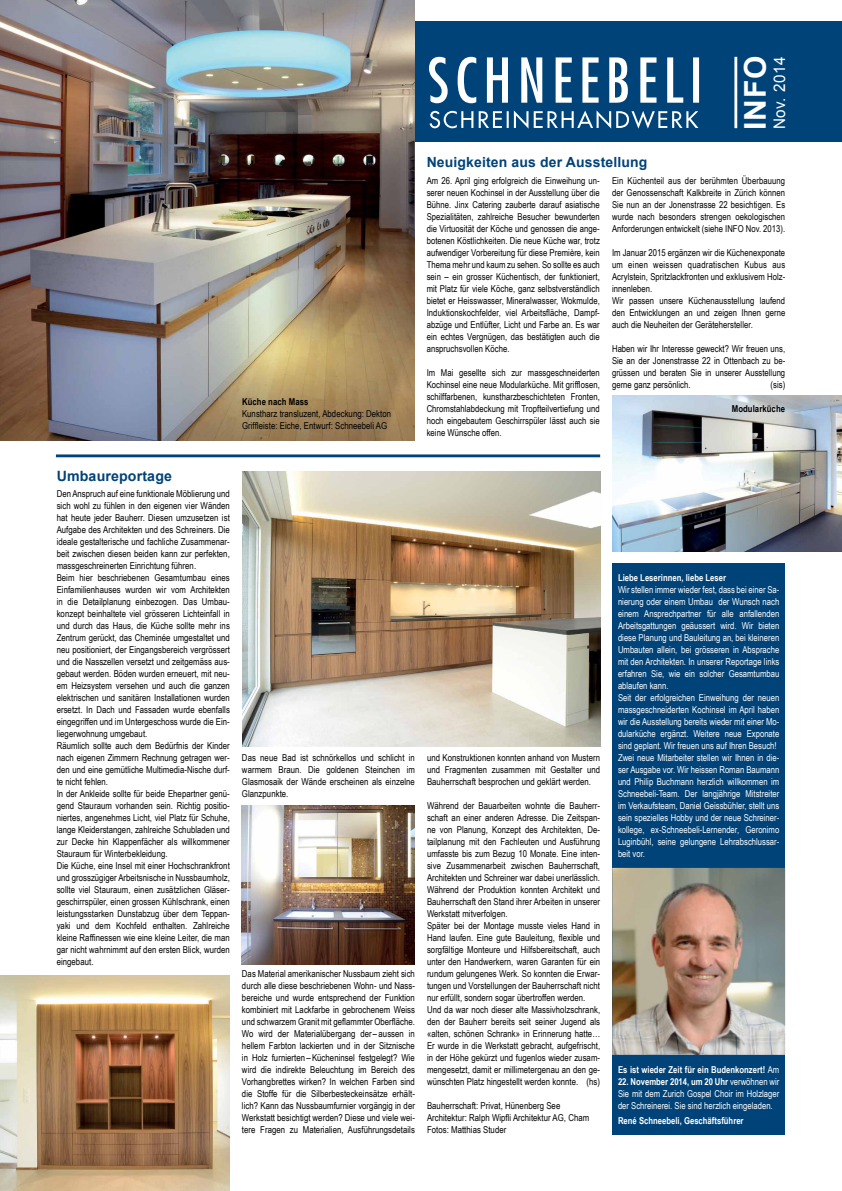
<style>
.page{position:relative;width:842px;height:1191px;background:#fff}
.page>*{position:absolute;margin:0;border:0;box-sizing:border-box;transform-origin:0 0}
.t1{font:700 30px "Arial";color:#fff}
.t2{font:16px "Arial";letter-spacing:.04em;color:#fff;scale:.95 1}
.t3{font:700 14.2px "Arial";letter-spacing:.01em;color:#004378}
.t4{font:700 14px "Arial";letter-spacing:.01em;color:#004378}
.t5{font:9.5px/12px "Arial Narrow";letter-spacing:.005em;color:#000;text-align:justify}
.t6{font:9.5px/12px "Arial Narrow";color:#fff}
.t7{font:700 9.5px "Arial Narrow";color:#fff}
.t8{font:700 9.5px "Arial Narrow";letter-spacing:.005em;color:#000}
.s1{font-weight:400}
.s2{font-weight:700}
</style>
<div class="page">
<div style="left:0;top:21px;width:842px;height:121px;background:#004378"></div>
<hr style="left:734px;top:57px;width:3px;height:71px;background:#fff">
<svg style="left:430px;top:110px;width:268px;height:19px"></svg>
<svg style="left:429px;top:57px;width:270px;height:46px"></svg>
<img style="left:0;top:0;width:415px;height:441px">
<img style="left:242px;top:471px;width:358px;height:275px">
<div style="left:612px;top:563px;width:173px;height:571px;background:#004378"></div>
<img style="left:612px;top:868px;width:173px;height:186px">
<img style="left:612px;top:396px;width:230px;height:155px">
<img style="left:0;top:975px;width:230px;height:216px">
<hr style="left:56px;top:454px;width:544px;height:3px;background:#004378">
<img style="left:242px;top:805px;width:173px;height:159px">
<p class="t8" style="left:242px;top:394px;width:68px">Küche nach Mass</p>
<p class="t5" style="left:242px;top:407px;width:151px">Kunstharz transluzent, Abdeckung: Dekton<br>Griffleiste: Eiche, Entwurf: Schneebeli AG</p>
<h1 class="t1" style="left:735px;top:130px;width:76px;rotate:-90deg">Info</h1>
<h2 class="t2" style="left:769px;top:129px;width:78px;rotate:-90deg">Nov. 2014</h2>
<h3 class="t4" style="left:427px;top:153px;width:222px">Neuigkeiten aus der Ausstellung</h3>
<p class="t5" style="left:612px;top:174px;width:175px">Ein Küchenteil aus der berühmten Überbauung der Genossenschaft Kalkbreite in Zürich können Sie nun an der Jonenstrasse 22 besichtigen. Es wurde nach besonders strengen oekologischen Anforderungen entwickelt (siehe INFO Nov. 2013).</p>
<p class="t5" style="left:612px;top:246px;width:175px;text-align:left">Im Januar 2015 ergänzen wir die Küchenexponate um einen weissen quadratischen Kubus aus Acrylstein, Spritzlackfronten und exklusivem Holz&shy;innenleben.<br>Wir passen unsere Küchenausstellung laufend den Entwicklungen an und zeigen Ihnen gerne auch die Neuheiten der Gerätehersteller.</p>
<p class="t5" style="left:612px;top:342px;width:175px">Haben wir Ihr Interesse geweckt? Wir freuen uns, Sie an der Jonenstrasse 22 in Ottenbach zu be&shy;grüssen und beraten Sie in unserer Ausstellung gerne ganz persönlich.</p>
<p class="t5" style="left:427px;top:174px;width:175px">Am 26. April ging erfolgreich die Einweihung un&shy;serer neuen Kochinsel in der Ausstellung über die Bühne. Jinx Catering zauberte darauf asiatische Spezialitäten, zahlreiche Besucher bewunderten die Virtuosität der Köche und genossen die ange&shy;botenen Köstlichkeiten. Die neue Küche war, trotz aufwendiger Vorbereitung für diese Première, kein Thema mehr und kaum zu sehen. So sollte es auch sein – ein grosser Küchentisch, der funktioniert, mit Platz für viele Köche, ganz selbstverständlich bietet er Heisswasser, Mineralwasser, Wokmulde, Induktionskochfelder, viel Arbeitsfläche, Dampf&shy;abzüge und Entlüfter, Licht und Farbe an. Es war ein echtes Vergnügen, das bestätigten auch die anspruchsvollen Köche.</p>
<p class="t5" style="left:427px;top:366px;width:175px">Im Mai gesellte sich zur massgeschneiderten Kochinsel eine neue Modularküche. Mit grifflosen, schilffarbenen, kunstharzbeschichteten Fronten, Chromstahlabdeckung mit Tropfteilvertiefung und hoch eingebautem Geschirrspüler lässt auch sie keine Wünsche offen.</p>
<p class="t5" style="left:770px;top:378px;width:16px">(sis)</p>
<p class="t8" style="left:732px;top:401px;width:55px">Modularküche</p>
<h3 class="t3" style="left:57px;top:466px;width:117px">Umbaureportage</h3>
<p class="t5" style="left:57px;top:487px;width:175px;text-align:left">Den Anspruch auf eine funktionale Möblierung und sich wohl zu fühlen in den eigenen vier Wänden hat heute jeder Bauherr. Diesen umzusetzen ist Aufgabe des Architekten und des Schreiners. Die ideale gestalterische und fachliche Zusammenar&shy;beit zwischen diesen beiden kann zur perfekten, massgeschreinerten Einrichtung führen.<br>Beim hier beschriebenen Gesamtumbau eines Einfamilienhauses wurden wir vom Architekten in die Detailplanung einbezogen. Das Umbau&shy;konzept beinhaltete viel grösseren Lichteinfall in und durch das Haus, die Küche sollte mehr ins Zentrum gerückt, das Cheminée umgestaltet und neu positioniert, der Eingangsbereich vergrössert und die Nasszellen versetzt und zeitgemäss aus&shy;gebaut werden. Böden wurden erneuert, mit neu&shy;em Heizsystem versehen und auch die ganzen elektrischen und sanitären Installationen wurden ersetzt. In Dach und Fassaden wurde ebenfalls eingegriffen und im Untergeschoss wurde die Ein&shy;liegerwohnung umgebaut.<br>Räumlich sollte auch dem Bedürfnis der Kinder nach eigenen Zimmern Rechnung getragen wer&shy;den und eine gemütliche Multimedia-Nische durf&shy;te nicht fehlen.<br>In der Ankleide sollte für beide Ehepartner genü&shy;gend Stauraum vorhanden sein. Richtig positio&shy;niertes, angenehmes Licht, viel Platz für Schuhe, lange Kleiderstangen, zahlreiche Schubladen und zur Decke hin Klappenfächer als willkommener Stauraum für Winterbekleidung.<br>Die Küche, eine Insel mit einer Hochschrankfront und grosszügiger Arbeitsnische in Nussbaumholz, sollte viel Stauraum, einen zusätzlichen Gläser&shy;geschirrspüler, einen grossen Kühlschrank, einen leistungsstarken Dunstabzug über dem Teppan&shy;yaki und dem Kochfeld enthalten. Zahlreiche kleine Raffinessen wie eine kleine Leiter, die man gar nicht wahrnimmt auf den ersten Blick, wurden eingebaut.</p>
<p class="t5" style="left:242px;top:751px;width:174px">Das neue Bad ist schnörkellos und schlicht in warmem Braun. Die goldenen Steinchen im Glasmosaik der Wände erscheinen als einzelne Glanzpunkte.</p>
<p class="t5" style="left:242px;top:967px;width:174px">Das Material amerikanischer Nussbaum zieht sich durch alle diese beschriebenen Wohn- und Nass&shy;bereiche und wurde entsprechend der Funktion kombiniert mit Lackfarbe in gebrochenem Weiss und schwarzem Granit mit geflammter Oberfläche.<br>Wo wird der Materialübergang der – aussen in hellem Farbton lackierten und in der Sitznische in Holz furnierten –Kücheninsel festgelegt? Wie wird die indirekte Beleuchtung im Bereich des Vorhangbrettes wirken? In welchen Farben sind die Stoffe für die Silberbesteckeinsätze erhält&shy;lich? Kann das Nussbaumfurnier vorgängig in der Werkstatt besichtigt werden? Diese und viele wei&shy;tere Fragen zu Materialien, Ausführungsdetails</p>
<p class="t5" style="left:427px;top:751px;width:175px">und Konstruktionen konnten anhand von Mustern und Fragmenten zusammen mit Gestalter und Bauherrschaft besprochen und geklärt werden.</p>
<p class="t5" style="left:427px;top:799px;width:175px;text-align:left">Während der Bauarbeiten wohnte die Bauherr&shy;schaft an einer anderen Adresse. Die Zeitspan&shy;ne von Planung, Konzept des Architekten, De&shy;tailplanung mit den Fachleuten und Ausführung umfasste bis zum Bezug 10 Monate. Eine inten&shy;sive Zusammenarbeit zwischen Bauherrschaft, Architekten und Schreiner war dabei unerlässlich.<br>Während der Produktion konnten Architekt und Bauherrschaft den Stand ihrer Arbeiten in unserer Werkstatt mitverfolgen.<br>Später bei der Montage musste vieles Hand in Hand laufen. Eine gute Bauleitung, flexible und sorgfältige Monteure und Hilfsbereitschaft, auch unter den Handwerkern, waren Garanten für ein rundum gelungenes Werk. So konnten die Erwar&shy;tungen und Vorstellungen der Bauherrschaft nicht nur erfüllt, sondern sogar übertroffen werden.<br>Und da war noch dieser alte Massivholzschrank, den der Bauherr bereits seit seiner Jugend als «alten, schönen Schrank» in Erinnerung hatte… Er wurde in die Werkstatt gebracht, aufgefrischt, in der Höhe gekürzt und fugenlos wieder zusam&shy;mengesetzt, damit er millimetergenau an den ge&shy;wünschten Platz hingestellt werden konnte. (hs)</p>
<p class="t5" style="left:427px;top:1099px;width:164px;text-align:left">Bauherrschaft: Privat, Hünenberg See<br>Architektur: Ralph Wipfli Architektur AG, Cham<br>Fotos: Matthias Studer</p>
<p class="t7" style="left:618px;top:570px;width:110px">Liebe Leserinnen, liebe Leser</p>
<p class="t6" style="left:618px;top:583px;width:163px">Wir stellen immer wieder fest, dass bei einer Sa&shy;nierung oder einem Umbau der Wunsch nach einem Ansprechpartner für alle anfallenden Arbeitsgattungen geäussert wird. Wir bieten diese Planung und Bauleitung an, bei kleineren Umbauten allein, bei grösseren in Absprache mit den Architekten. In unserer Reportage links erfahren Sie, wie ein solcher Gesamtumbau ablaufen kann.<br>Seit der erfolgreichen Einweihung der neuen massgeschneiderten Kochinsel im April haben wir die Ausstellung bereits wieder mit einer Mo&shy;dularküche ergänzt. Weitere neue Exponate sind geplant. Wir freuen uns auf Ihren Besuch!<br>Zwei neue Mitarbeiter stellen wir Ihnen in die&shy;ser Ausgabe vor. Wir heissen Roman Baumann und Philip Buchmann herzlich willkommen im Schneebeli-Team. Der langjährige Mitstreiter im Verkaufsteam, Daniel Geissbühler, stellt uns sein spezielles Hobby und der neue Schreiner&shy;kollege, ex-Schneebeli-Lernender, Geronimo Luginbühl, seine gelungene Lehrabschlussar&shy;beit vor.</p>
<p class="t7" style="left:618px;top:1062px;width:163px">Es ist wieder Zeit für ein Budenkonzert! <span class="s1">Am</span></p>
<p class="t6" style="left:618px;top:1075px;width:163px;text-align:justify"><span class="s2">22. November 2014, um 20 Uhr</span> verwöhnen wir Sie mit dem Zurich Gospel Choir im Holzlager der Schreinerei. Sie sind herzlich eingeladen.</p>
<p class="t7" style="left:618px;top:1113px;width:127px">René Schneebeli, Geschäftsführer</p>
</div>
